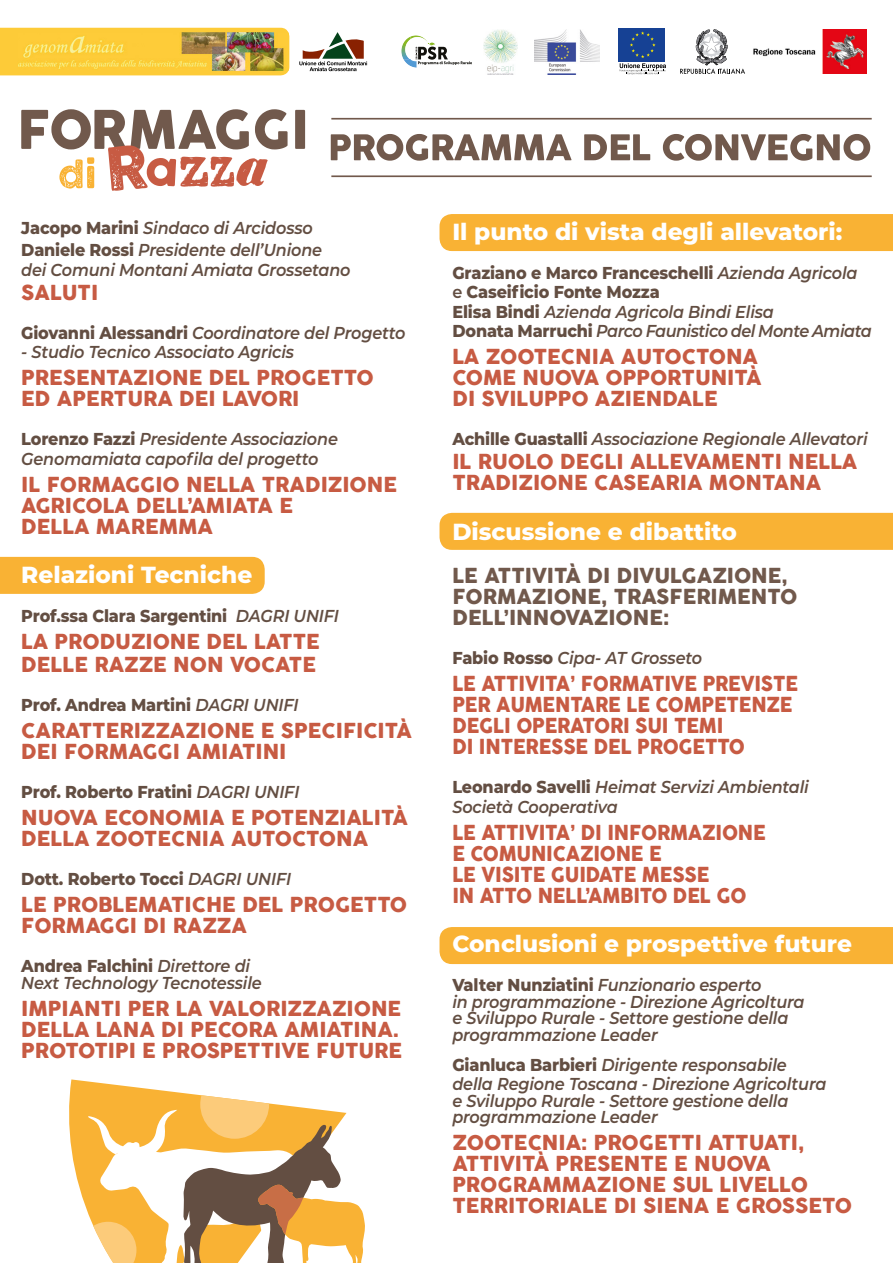
<style>
.page{position:relative;width:893px;height:1263px;background:#fff}
.page>*{position:absolute;margin:0;border:0;box-sizing:border-box;transform-origin:0 0}
.t1{font:800 23.25px "Montserrat";color:#fff}
.t2{font:20.25px/21px "Cocogoose";color:#c75b43}
.t3{font:20.25px/21px "Cocogoose";color:#c75b43;scale:.93 1}
.t4{font:20.25px/21px "Cocogoose";color:#71594c}
.t5{font:italic 600 17.25px/16.5px "Montserrat";letter-spacing:-.01em;color:#634e42;scale:.93 1}
.t6{font:800 17.25px/19.5px "Montserrat";letter-spacing:-.01em;color:#634e42;scale:.93 1}
.s1{font-weight:800;font-style:normal}
.s2{font-weight:600;font-style:italic}
.s3{font-weight:600}
</style>
<div class="page">
<svg style="left:69px;top:1079px;width:130px;height:134px;fill:#f9b234"></svg>
<svg style="left:88px;top:1095px;width:277px;height:168px"></svg>
<div style="left:439px;top:214px;width:454px;height:37px;background:#f9b234"></div>
<div style="left:439px;top:513px;width:454px;height:37px;background:#f9b234"></div>
<div style="left:439px;top:927px;width:454px;height:37px;background:#f9b234"></div>
<div style="left:0;top:557px;width:265px;height:37px;background:#f9b234"></div>
<svg style="left:331px;top:134px;width:539px;height:27px"></svg>
<hr style="left:331px;top:118px;width:541px;height:2px;background:#71594c">
<hr style="left:331px;top:175px;width:541px;height:2px;background:#71594c">
<svg style="left:295px;top:110px;width:10px;height:39px"></svg>
<svg style="left:21px;top:109px;width:267px;height:82px"></svg>
<div style="left:0;top:28px;width:289px;height:47px;background:#fdcb38"></div>
<img style="left:18px;top:32px;width:271px;height:39px">
<svg style="left:680px;top:29px;width:65px;height:45px"></svg>
<div style="left:618px;top:29px;width:47px;height:33px;background:#164194"></div>
<svg style="left:619px;top:31px;width:47px;height:44px"></svg>
<img style="left:534px;top:29px;width:66px;height:46px">
<img style="left:753px;top:30px;width:113px;height:44px">
<img style="left:483px;top:29px;width:34px;height:46px">
<svg style="left:404px;top:43px;width:68px;height:25px"></svg>
<img style="left:401px;top:37px;width:9px;height:23px">
<img style="left:410px;top:35px;width:17px;height:6px">
<svg style="left:299px;top:32px;width:68px;height:39px"></svg>
<p class="t5" style="left:21px;top:216px;width:325px;line-height:22.5px"><span class="s1">Jacopo Marini</span> Sindaco di Arcidosso<br><span class="s1">Daniele Rossi</span> Presidente dell’Unione</p>
<p class="t5" style="left:21px;top:261px;width:356px">dei Comuni Montani Amiata Grossetano</p>
<p class="t2" style="left:21px;top:283px;width:79px">SALUTI</p>
<p class="t5" style="left:21px;top:324px;width:414px"><span class="s1">Giovanni Alessandri</span> Coordinatore del Progetto</p>
<p class="t5" style="left:21px;top:343px;width:295px">- Studio Tecnico Associato Agricis</p>
<p class="t2" style="left:21px;top:368px;width:354px">PRESENTAZIONE DEL PROGETTO<br>ED APERTURA DEI LAVORI</p>
<p class="t5" style="left:21px;top:429px;width:342px;line-height:19.5px"><span class="s1">Lorenzo Fazzi</span> Presidente Associazione<br>Genomamiata capofila del progetto</p>
<p class="t2" style="left:21px;top:475px;width:377px">IL FORMAGGIO NELLA TRADIZIONE<br>AGRICOLA DELL’AMIATA E<br>DELLA MAREMMA</p>
<h1 class="t1" style="left:21px;top:558px;width:233px">Relazioni Tecniche</h1>
<p class="t6" style="left:21px;top:606px;width:343px">Prof.ssa Clara Sargentini <span class="s2">DAGRI UNIFI</span></p>
<p class="t2" style="left:21px;top:632px;width:300px;line-height:22.5px">LA PRODUZIONE DEL LATTE<br>DELLE RAZZE NON VOCATE</p>
<p class="t6" style="left:21px;top:694px;width:300px">Prof. Andrea Martini <span class="s2">DAGRI UNIFI</span></p>
<p class="t2" style="left:21px;top:721px;width:392px">CARATTERIZZAZIONE E SPECIFICITÀ<br>DEI FORMAGGI AMIATINI</p>
<p class="t6" style="left:21px;top:781px;width:301px">Prof. Roberto Fratini <span class="s2">DAGRI UNIFI</span></p>
<p class="t2" style="left:21px;top:808px;width:388px">NUOVA ECONOMIA E POTENZIALITÀ<br>DELLA ZOOTECNIA AUTOCTONA</p>
<p class="t6" style="left:21px;top:868px;width:292px">Dott. Roberto Tocci <span class="s2">DAGRI UNIFI</span></p>
<p class="t2" style="left:21px;top:895px;width:387px">LE PROBLEMATICHE DEL PROGETTO<br>FORMAGGI DI RAZZA</p>
<p class="t5" style="left:21px;top:957px;width:260px"><span class="s1">Andrea Falchini</span> Direttore di<br>Next Technology Tecnotessile</p>
<p class="t2" style="left:21px;top:998px;width:382px">IMPIANTI PER LA VALORIZZAZIONE<br>DELLA LANA DI PECORA AMIATINA.<br>PROTOTIPI E PROSPETTIVE FUTURE</p>
<h1 class="t1" style="left:452px;top:214px;width:391px">Il punto di vista degli allevatori:</h1>
<p class="t6" style="left:452px;top:262px;width:452px">Graziano e Marco Franceschelli <span class="s2">Azienda Agricola </span><span class="s3">e</span> Caseificio Fonte Mozza<br>Elisa Bindi <span class="s2">Azienda Agricola Bindi Elisa<br></span>Donata Marruchi <span class="s2">Parco Faunistico del Monte Amiata</span></p>
<p class="t2" style="left:452px;top:347px;width:311px">LA ZOOTECNIA AUTOCTONA<br>COME NUOVA OPPORTUNITÀ<br>DI SVILUPPO AZIENDALE</p>
<p class="t5" style="left:452px;top:430px;width:448px"><span class="s1">Achille Guastalli</span> Associazione Regionale Allevatori</p>
<p class="t2" style="left:452px;top:452px;width:407px">IL RUOLO DEGLI ALLEVAMENTI NELLA<br>TRADIZIONE CASEARIA MONTANA</p>
<h1 class="t1" style="left:452px;top:514px;width:286px">Discussione e dibattito</h1>
<p class="t4" style="left:452px;top:566px;width:346px">LE ATTIVITÀ DI DIVULGAZIONE,<br>FORMAZIONE, TRASFERIMENTO<br>DELL’INNOVAZIONE:</p>
<p class="t5" style="left:452px;top:649px;width:270px"><span class="s1">Fabio Rosso</span> Cipa- AT Grosseto</p>
<p class="t3" style="left:452px;top:674px;width:373px">LE ATTIVITA’ FORMATIVE PREVISTE<br>PER AUMENTARE LE COMPETENZE<br>DEGLI OPERATORI SUI TEMI<br>DI INTERESSE DEL PROGETTO</p>
<p class="t5" style="left:452px;top:777px;width:385px;line-height:19.5px"><span class="s1">Leonardo Savelli</span> Heimat Servizi Ambientali<br>Società Cooperativa</p>
<p class="t3" style="left:452px;top:823px;width:338px">LE ATTIVITA’ DI INFORMAZIONE<br>E COMUNICAZIONE E<br>LE VISITE GUIDATE MESSE<br>IN ATTO NELL’AMBITO DEL GO</p>
<h1 class="t1" style="left:452px;top:927px;width:401px">Conclusioni e prospettive future</h1>
<p class="t5" style="left:452px;top:976px;width:380px"><span class="s1">Valter Nunziatini</span> Funzionario esperto<br>in programmazione - Direzione Agricoltura e Sviluppo Rurale - Settore gestione della programmazione Leader</p>
<p class="t5" style="left:452px;top:1054px;width:404px;line-height:19.5px"><span class="s1">Gianluca Barbieri</span> Dirigente responsabile della Regione Toscana - Direzione Agricoltura</p>
<p class="t5" style="left:452px;top:1092px;width:363px">e Sviluppo Rurale - Settore gestione della programmazione Leader</p>
<p class="t2" style="left:452px;top:1133px;width:401px">ZOOTECNIA: PROGETTI ATTUATI,<br>ATTIVITÀ PRESENTE E NUOVA<br>PROGRAMMAZIONE SUL LIVELLO<br>TERRITORIALE DI SIENA E GROSSETO</p>
</div>
